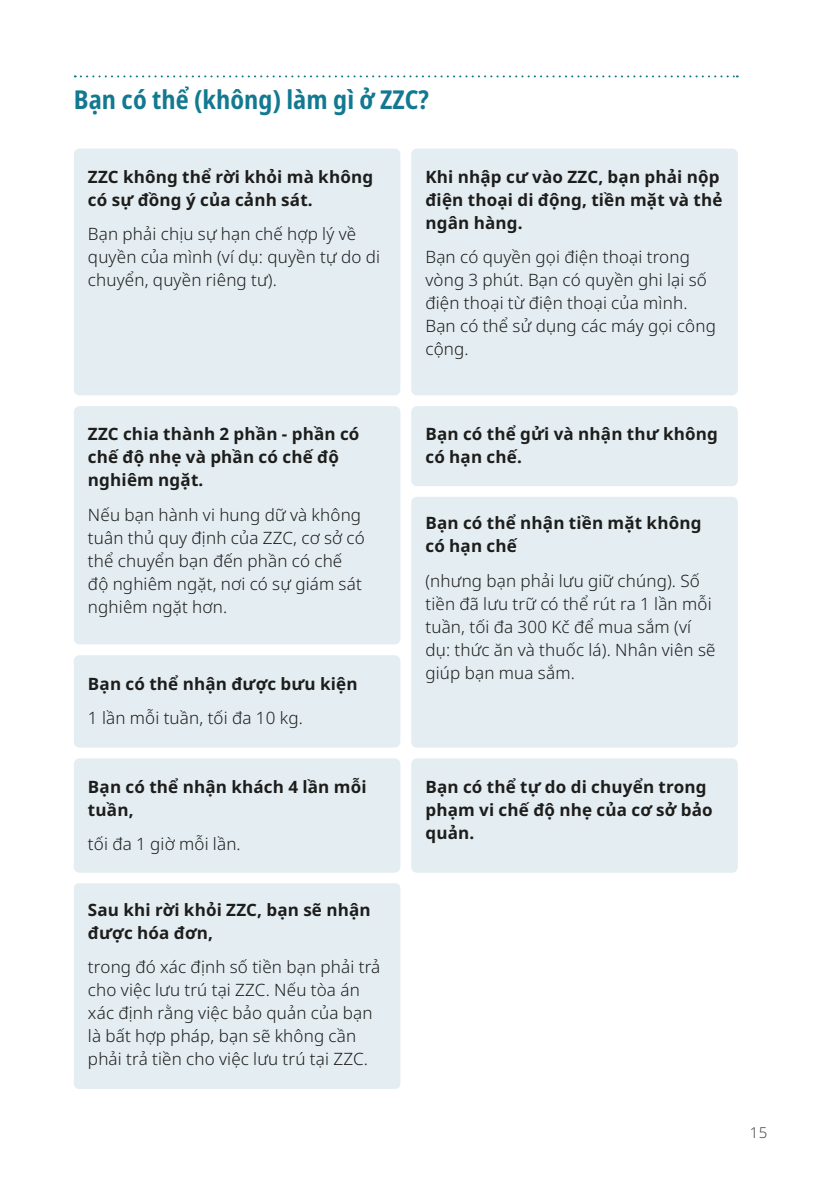
<style>
.page{position:relative;width:840px;height:1191px;background:#fff}
.page>*{position:absolute;margin:0;border:0;box-sizing:border-box;transform-origin:0 0}
.t1{font:700 26px "Noto Sans Condensed";letter-spacing:.005em;color:#127991}
.t2{font:17px/23px "Noto Sans";letter-spacing:.01em;color:#1d1d1b}
.t3{font:15px "Noto Sans";color:#4a4a49}
</style>
<div class="page">
<svg style="left:75px;top:75px;width:662px;height:2px"></svg>
<div style="left:74px;top:148px;width:326px;height:247px;background:#e4edf2;border-radius:6px"></div>
<div style="left:74px;top:406px;width:326px;height:238px;background:#e4edf2;border-radius:6px"></div>
<div style="left:74px;top:655px;width:326px;height:92px;background:#e4edf2;border-radius:6px"></div>
<div style="left:74px;top:758px;width:326px;height:114px;background:#e4edf2;border-radius:6px"></div>
<div style="left:74px;top:883px;width:326px;height:206px;background:#e4edf2;border-radius:5px"></div>
<div style="left:411px;top:148px;width:326px;height:247px;background:#e4edf2;border-radius:6px"></div>
<div style="left:411px;top:406px;width:326px;height:80px;background:#e4edf2;border-radius:6px"></div>
<div style="left:411px;top:497px;width:326px;height:250px;background:#e4edf2;border-radius:6px"></div>
<div style="left:411px;top:758px;width:326px;height:114px;background:#e4edf2;border-radius:6px"></div>
<h1 class="t1" style="left:74px;top:80px;width:356px">Bạn có thể (không) làm gì ở ZZC?</h1>
<p class="t2" style="left:88px;top:166px;width:286px">ZZC không thể rời khỏi mà không có sự đồng ý của cảnh sát.</p>
<p class="t2" style="left:88px;top:223px;width:293px">Bạn phải chịu sự hạn chế hợp lý về quyền của mình (ví dụ: quyền tự do di chuyển, quyền riêng tư).</p>
<p class="t2" style="left:88px;top:423px;width:273px">ZZC chia thành 2 phần - phần có chế độ nhẹ và phần có chế độ nghiêm ngặt.</p>
<p class="t2" style="left:88px;top:503px;width:278px">Nếu bạn hành vi hung dữ và không tuân thủ quy định của ZZC, cơ sở có thể chuyển bạn đến phần có chế độ nghiêm ngặt, nơi có sự giám sát nghiêm ngặt hơn.</p>
<p class="t2" style="left:88px;top:666px;width:271px;line-height:34.4px">Bạn có thể nhận được bưu kiện<br>1 lần mỗi tuần, tối đa 10 kg.</p>
<p class="t2" style="left:88px;top:775px;width:280px">Bạn có thể nhận khách 4 lần mỗi tuần,</p>
<p class="t2" style="left:88px;top:833px;width:154px">tối đa 1 giờ mỗi lần.</p>
<p class="t2" style="left:88px;top:898px;width:284px">Sau khi rời khỏi ZZC, bạn sẽ nhận được hóa đơn,</p>
<p class="t2" style="left:88px;top:956px;width:294px">trong đó xác định số tiền bạn phải trả cho việc lưu trú tại ZZC. Nếu tòa án xác định rằng việc bảo quản của bạn là bất hợp pháp, bạn sẽ không cần phải trả tiền cho việc lưu trú tại ZZC.</p>
<p class="t2" style="left:425px;top:166px;width:298px">Khi nhập cư vào ZZC, bạn phải nộp điện thoại di động, tiền mặt và thẻ ngân hàng.</p>
<p class="t2" style="left:425px;top:246px;width:292px">Bạn có quyền gọi điện thoại trong vòng 3 phút. Bạn có quyền ghi lại số điện thoại từ điện thoại của mình.<br>Bạn có thể sử dụng các máy gọi công cộng.</p>
<p class="t2" style="left:425px;top:423px;width:294px">Bạn có thể gửi và nhận thư không có hạn chế.</p>
<p class="t2" style="left:425px;top:512px;width:277px">Bạn có thể nhận tiền mặt không có hạn chế</p>
<p class="t2" style="left:425px;top:569px;width:291px">(nhưng bạn phải lưu giữ chúng). Số tiền đã lưu trữ có thể rút ra 1 lần mỗi tuần, tối đa 300 Kč để mua sắm (ví dụ: thức ăn và thuốc lá). Nhân viên sẽ giúp bạn mua sắm.</p>
<p class="t2" style="left:425px;top:775px;width:288px">Bạn có thể tự do di chuyển trong phạm vi chế độ nhẹ của cơ sở bảo quản.</p>
<p class="t3" style="left:749px;top:1121px;width:19px">15</p>
</div>
